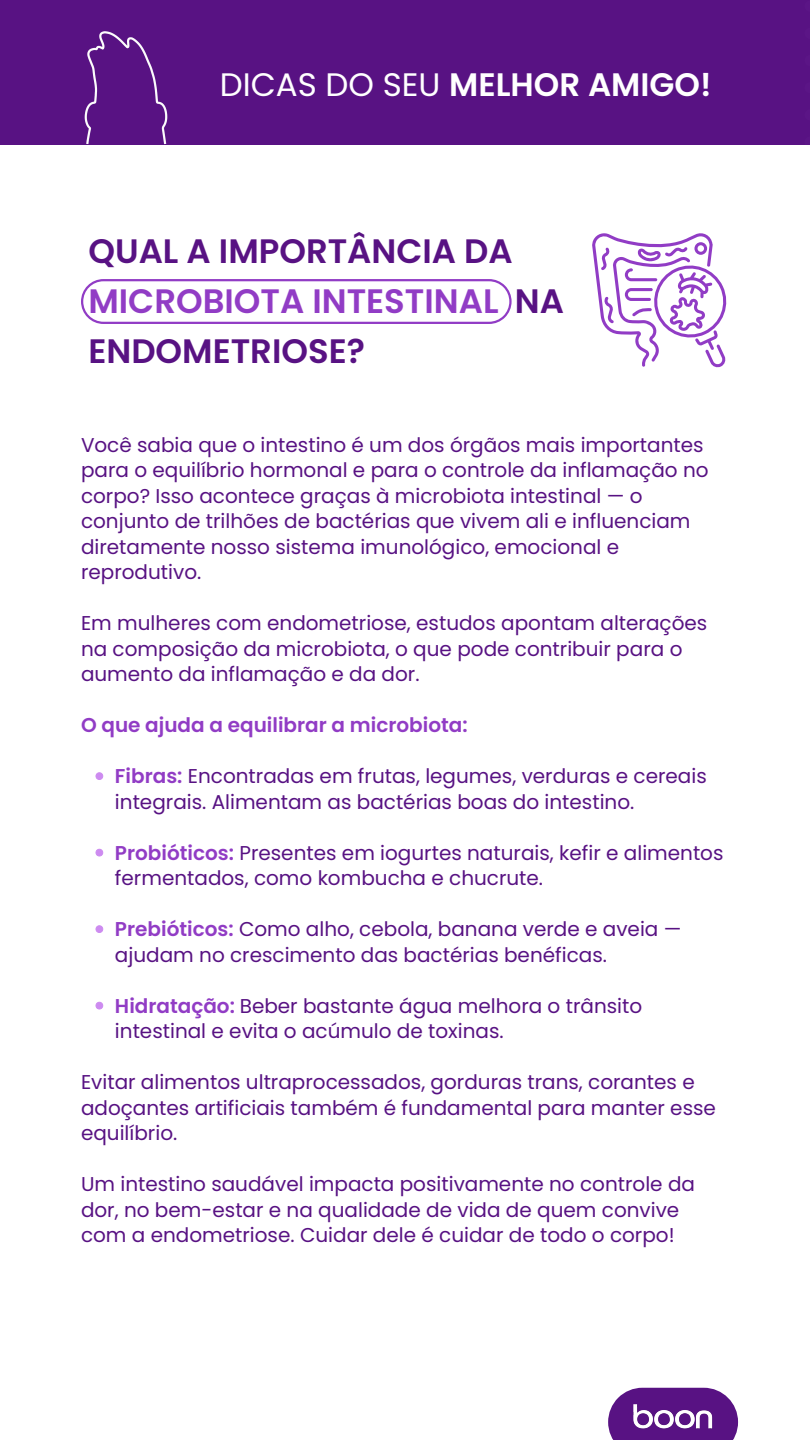
<style>
.page{position:relative;width:810px;height:1440px;background:#fff}
.page>*{position:absolute;margin:0;border:0;box-sizing:border-box;transform-origin:0 0}
.t1{font:600 33.9px/50.2px "Poppins";color:#581283}
.t2{font:600 32.5px "Poppins";color:#fff}
.t3{font:20px/25.5px "Poppins";color:#581283}
.t4{font:600 20px "Poppins";color:#913cc5}
.s1{font-weight:400}
.s2{color:#913cc5}
.s3{font-weight:600;color:#913cc5}
</style>
<div class="page">
<div style="left:0;top:0;width:810px;height:144px;background:#581283"></div>
<img style="left:84px;top:31px;width:84px;height:113px">
<svg style="left:608px;top:1388px;width:130px;height:52px;background:#6f3394"></svg>
<img style="left:631px;top:1400px;width:84px;height:33px">
<svg style="left:96px;top:772px;width:7px;height:8px"></svg>
<svg style="left:96px;top:849px;width:7px;height:8px"></svg>
<svg style="left:96px;top:925px;width:7px;height:8px"></svg>
<svg style="left:96px;top:1002px;width:7px;height:8px"></svg>
<svg style="left:81px;top:279px;width:431px;height:45px"></svg>
<svg style="left:592px;top:233px;width:135px;height:135px"></svg>
<p class="t2" style="left:220px;top:62px;width:493px"><span class="s1">DICAS DO SEU</span> MELHOR AMIGO!</p>
<p class="t1" style="left:88px;top:226px;width:477px">QUAL A IMPORTÂNCIA DA<br><span class="s2">MICROBIOTA INTESTINAL</span> NA<br>ENDOMETRIOSE?</p>
<h2 class="t3" style="left:81px;top:432px;width:629px">Você sabia que o intestino é um dos órgãos mais importantes para o equilíbrio hormonal e para o controle da inflamação no corpo? Isso acontece graças à microbiota intestinal — o conjunto de trilhões de bactérias que vivem ali e influenciam diretamente nosso sistema imunológico, emocional e reprodutivo.</h2>
<p class="t3" style="left:81px;top:611px;width:628px">Em mulheres com endometriose, estudos apontam alterações na composição da microbiota, o que pode contribuir para o aumento da inflamação e da dor.</p>
<p class="t4" style="left:81px;top:711px;width:388px">O que ajuda a equilibrar a microbiota:</p>
<h1 class="t3" style="left:115px;top:764px;width:593px"><span class="s3">Fibras:</span> Encontradas em frutas, legumes, verduras e cereais integrais. Alimentam as bactérias boas do intestino.</h1>
<p class="t3" style="left:115px;top:840px;width:610px"><span class="s3">Probióticos:</span> Presentes em iogurtes naturais, kefir e alimentos fermentados, como kombucha e chucrute.</p>
<p class="t3" style="left:115px;top:917px;width:568px"><span class="s3">Prebióticos:</span> Como alho, cebola, banana verde e aveia — ajudam no crescimento das bactérias benéficas.</p>
<h3 class="t3" style="left:115px;top:993px;width:529px"><span class="s3">Hidratação:</span> Beber bastante água melhora o trânsito intestinal e evita o acúmulo de toxinas.</h3>
<p class="t3" style="left:81px;top:1070px;width:636px">Evitar alimentos ultraprocessados, gorduras trans, corantes e adoçantes artificiais também é fundamental para manter esse equilíbrio.</p>
<p class="t3" style="left:81px;top:1172px;width:616px">Um intestino saudável impacta positivamente no controle da dor, no bem-estar e na qualidade de vida de quem convive com a endometriose. Cuidar dele é cuidar de todo o corpo!</p>
</div>
